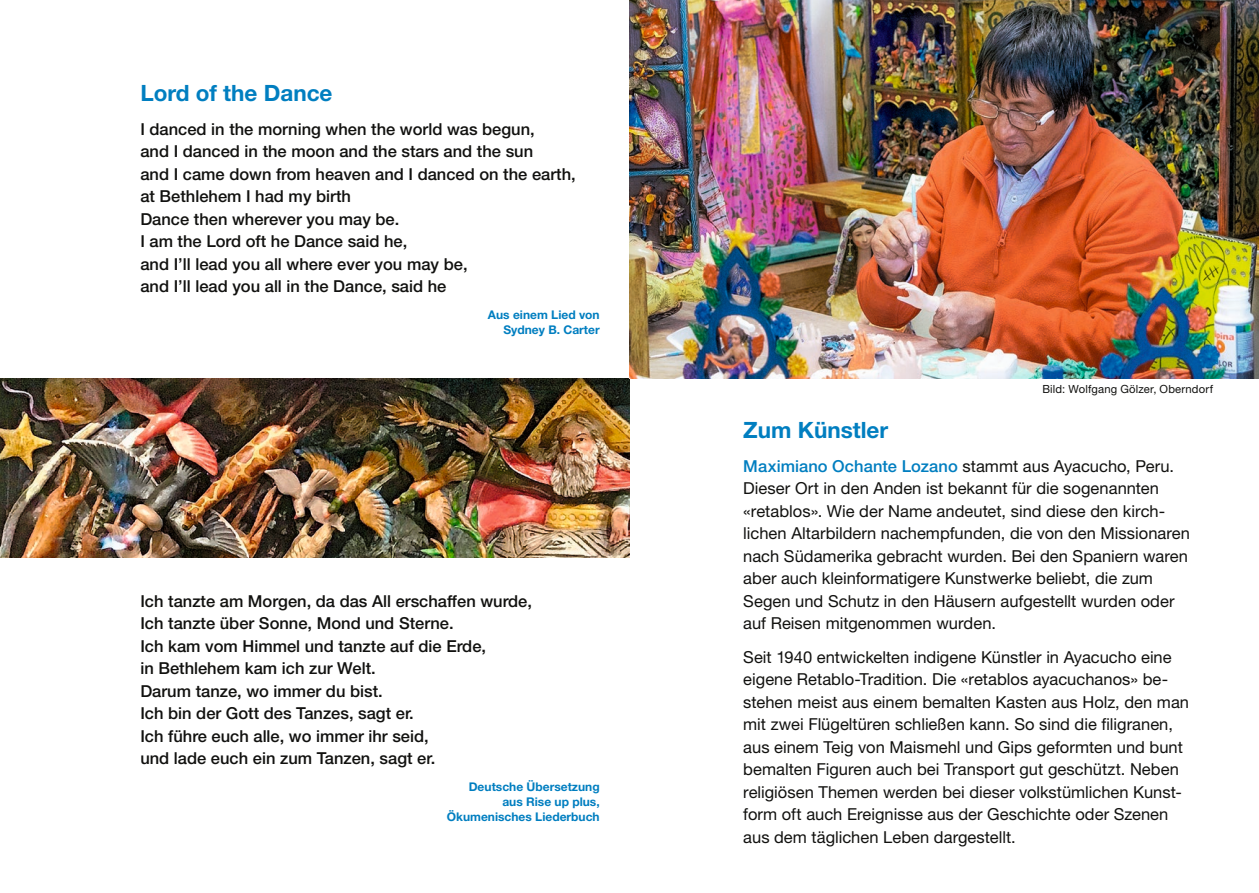
<style>
.page{position:relative;width:1259px;height:893px;background:#fff}
.page>*{position:absolute;margin:0;border:0;box-sizing:border-box;transform-origin:0 0}
.t1{font:700 22.5px "Helvetica Neue LT Pro";color:#007ec0}
.t2{font:16.5px/22.5px "Helvetica Neue LT Pro";color:#11110f}
.t3{font:500 16.5px "Helvetica Neue LT Pro";color:#11110f}
.t4{font:700 12px/15px "Helvetica Neue LT Pro";color:#007ec0;text-align:right}
.t5{font:11.25px "Helvetica Neue LT Pro";letter-spacing:.015em;color:#11110f}
.s1{font-weight:500;color:#007ec0}
</style>
<div class="page">
<img style="left:0;top:378px;width:629px;height:179px">
<img style="left:629px;top:0;width:630px;height:378px">
<p class="t1" style="left:140px;top:79px;width:194px">Lord of the Dance</p>
<p class="t3" style="left:140px;top:119px;width:396px">I danced in the morning when the world was begun,</p>
<p class="t3" style="left:140px;top:142px;width:394px">and I danced in the moon and the stars and the sun</p>
<p class="t3" style="left:140px;top:164px;width:437px">and I came down from heaven and I danced on the earth,</p>
<p class="t3" style="left:140px;top:187px;width:212px">at Bethlehem I had my birth</p>
<p class="t3" style="left:140px;top:209px;width:260px">Dance then wherever you may be.</p>
<p class="t3" style="left:140px;top:232px;width:268px">I am the Lord oft he Dance said he,</p>
<p class="t3" style="left:140px;top:254px;width:329px">and I’ll lead you all where ever you may be,</p>
<p class="t3" style="left:140px;top:277px;width:308px">and I’ll lead you all in the Dance, said he</p>
<p class="t4" style="left:488px;top:306px;width:113px">Aus einem Lied von<br>Sydney B. Carter</p>
<p class="t3" style="left:140px;top:591px;width:393px">Ich tanzte am Morgen, da das All erschaffen wurde,</p>
<p class="t3" style="left:140px;top:614px;width:315px">Ich tanzte über Sonne, Mond und Sterne.</p>
<p class="t3" style="left:140px;top:636px;width:347px">Ich kam vom Himmel und tanzte auf die Erde,</p>
<p class="t3" style="left:140px;top:659px;width:237px">in Bethlehem kam ich zur Welt.</p>
<p class="t3" style="left:140px;top:681px;width:244px">Darum tanze, wo immer du bist.</p>
<p class="t3" style="left:140px;top:704px;width:275px">Ich bin der Gott des Tanzes, sagt er.</p>
<p class="t3" style="left:140px;top:726px;width:290px">Ich führe euch alle, wo immer ihr seid,</p>
<p class="t3" style="left:140px;top:749px;width:296px">und lade euch ein zum Tanzen, sagt er.</p>
<p class="t4" style="left:447px;top:779px;width:154px">Deutsche Übersetzung aus Rise up plus,<br>Ökumenisches Liederbuch</p>
<p class="t5" style="left:1042px;top:382px;width:172px">Bild: Wolfgang Gölzer, Oberndorf</p>
<p class="t1" style="left:743px;top:415px;width:146px">Zum Künstler</p>
<p class="t2" style="left:743px;top:454px;width:448px"><span class="s1">Maximiano Ochante Lozano</span> stammt aus Ayacucho, Peru.<br>Dieser Ort in den Anden ist bekannt für die sogenannten «retablos». Wie der Name andeutet, sind diese den kirch&shy;lichen Altarbildern nachempfunden, die von den Missionaren nach Südamerika gebracht wurden. Bei den Spaniern waren aber auch kleinformatigere Kunstwerke beliebt, die zum Segen und Schutz in den Häusern aufgestellt wurden oder auf Reisen mitgenommen wurden.</p>
<p class="t2" style="left:743px;top:645px;width:447px">Seit 1940 entwickelten indigene Künstler in Ayacucho eine eigene Retablo-Tradition. Die «retablos ayacuchanos» be&shy;stehen meist aus einem bemalten Kasten aus Holz, den man mit zwei Flügeltüren schließen kann. So sind die filigranen, aus einem Teig von Maismehl und Gips geformten und bunt bemalten Figuren auch bei Transport gut geschützt. Neben religiösen Themen werden bei dieser volkstümlichen Kunst&shy;form oft auch Ereignisse aus der Geschichte oder Szenen aus dem täglichen Leben dargestellt.</p>
</div>
